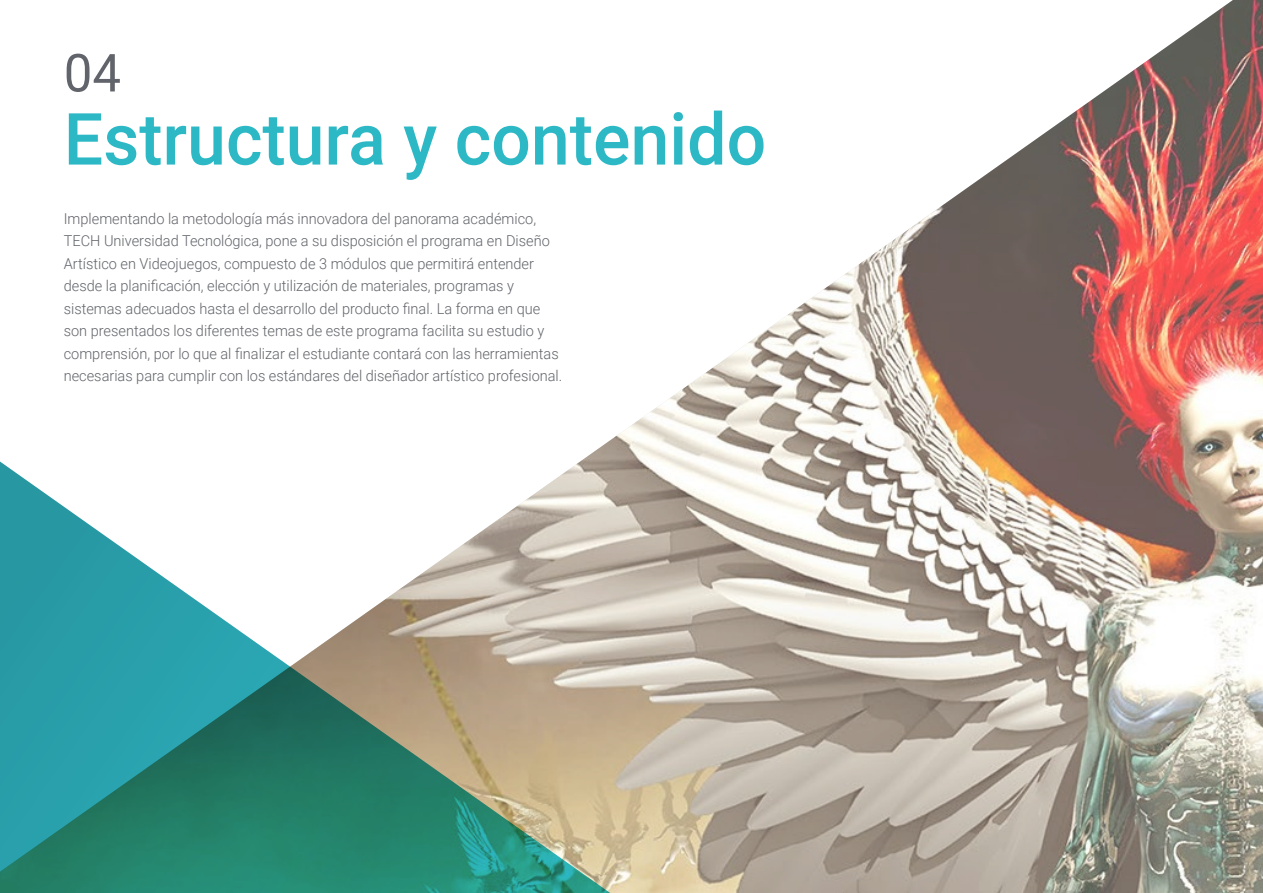
<style>
.page{position:relative;width:1263px;height:893px;background:#fff}
.page>*{position:absolute;margin:0;border:0;box-sizing:border-box;transform-origin:0 0}
.t1{font:500 72px "Roboto";color:#2db8c5}
.t2{font:52.5px "Roboto";color:#61646a}
.t3{font:300 15px/22.5px "Roboto";color:#61646a}
</style>
<div class="page">
<img style="left:602px;top:0;width:661px;height:893px">
<svg style="left:0;top:446px;width:640px;height:447px"></svg>
<h2 class="t2" style="left:64px;top:36px;width:59px">04</h2>
<h1 class="t1" style="left:64px;top:89px;width:704px">Estructura y contenido</h1>
<p class="t3" style="left:64px;top:207px;width:500px">Implementando la metodología más innovadora del panorama académico, TECH Universidad Tecnológica, pone a su disposición el programa en Diseño Artístico en Videojuegos, compuesto de 3 módulos que permitirá entender desde la planificación, elección y utilización de materiales, programas y sistemas adecuados hasta el desarrollo del producto final. La forma en que son presentados los diferentes temas de este programa facilita su estudio y comprensión, por lo que al finalizar el estudiante contará con las herramientas necesarias para cumplir con los estándares del diseñador artístico profesional.</p>
</div>
